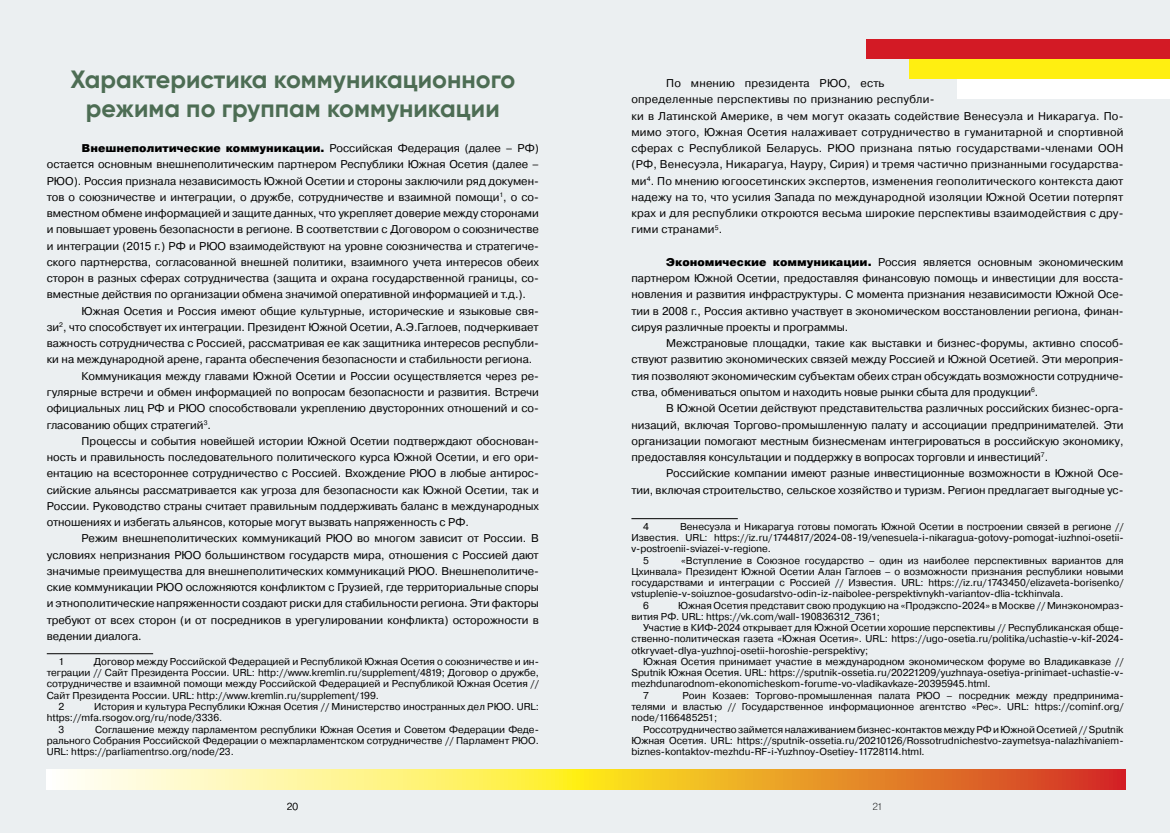
<style>
.page{position:relative;width:1170px;height:833px;background:#fff}
.page>*{position:absolute;margin:0;border:0;box-sizing:border-box;transform-origin:0 0}
.t1{font:700 25px/28.8px "Gilroy";color:#4d6d54;text-align:center}
.t2{font:11.25px/16.2px "Pragmatica";color:#000;text-align:justify}
.t3{font:11.25px/16.2px "Pragmatica";letter-spacing:.02em;color:#000}
.t4{font:10px/11.2px "Pragmatica";color:#000;text-align:justify}
.t5{font:200 10px "Pragmatica";color:#000}
.s1{font-weight:900}
</style>
<div class="page">
<div style="left:0;top:0;width:1169px;height:833px;background:#ebeff1"></div>
<div style="left:866px;top:39px;width:303px;height:20px;background:#d31a25"></div>
<div style="left:909px;top:59px;width:260px;height:20px;background:#ffef11"></div>
<div style="left:957px;top:79px;width:212px;height:20px;background:#fff"></div>
<hr style="left:47px;top:653px;width:106px;height:1px;background:#000">
<hr style="left:631px;top:518px;width:106px;height:1px;background:#000">
<svg style="left:47px;top:769px;width:1077px;height:20px;background:#f2bf5e"></svg>
<h1 class="t1" style="left:70px;top:65px;width:446px">Характеристика коммуникационного режима по группам коммуникации</h1>
<p class="t2" style="left:47px;top:140px;width:493px;text-indent:35px"><span class="s1">Внешнеполитические коммуникации.</span> Российская Федерация (далее – РФ) остается основным внешнеполитическим партнером Республики Южная Осетия (далее – РЮО). Россия признала независимость Южной Осетии и стороны заключили ряд докумен&shy;тов о союзничестве и интеграции, о дружбе, сотрудничестве и взаимной помощи<sup>1</sup>, о со&shy;вместном обмене информацией и защите данных, что укрепляет доверие между сторонами и повышает уровень безопасности в регионе. В соответствии с Договором о союзничестве и интеграции (2015 г.) РФ и РЮО взаимодействуют на уровне союзничества и стратегиче&shy;ского партнерства, согласованной внешней политики, взаимного учета интересов обеих сторон в разных сферах сотрудничества (защита и охрана государственной границы, со&shy;вместные действия по организации обмена значимой оперативной информацией и т.д.).</p>
<p class="t2" style="left:82px;top:303px;width:459px">Южная Осетия и Россия имеют общие культурные, исторические и языковые свя-</p>
<p class="t2" style="left:47px;top:319px;width:493px">зи<sup>2</sup>, что способствует их интеграции. Президент Южной Осетии, А.Э.Гаглоев, подчеркивает</p>
<p class="t2" style="left:47px;top:335px;width:493px">важность сотрудничества с Россией, рассматривая ее как защитника интересов республи-</p>
<p class="t2" style="left:47px;top:352px;width:487px">ки на международной арене, гаранта обеспечения безопасности и стабильности региона.</p>
<p class="t2" style="left:82px;top:368px;width:459px">Коммуникация между главами Южной Осетии и России осуществляется через ре-</p>
<p class="t2" style="left:47px;top:384px;width:493px">гулярные встречи и обмен информацией по вопросам безопасности и развития. Встречи</p>
<p class="t2" style="left:47px;top:400px;width:493px">официальных лиц РФ и РЮО способствовали укреплению двусторонних отношений и со-</p>
<p class="t2" style="left:47px;top:417px;width:166px">гласованию общих стратегий<sup>3</sup>.</p>
<p class="t2" style="left:82px;top:433px;width:458px">Процессы и события новейшей истории Южной Осетии подтверждают обоснован-</p>
<p class="t2" style="left:47px;top:449px;width:493px">ность и правильность последовательного политического курса Южной Осетии, и его ори-</p>
<p class="t2" style="left:47px;top:465px;width:493px">ентацию на всестороннее сотрудничество с Россией. Вхождение РЮО в любые антирос-</p>
<p class="t2" style="left:47px;top:482px;width:493px">сийские альянсы рассматривается как угроза для безопасности как Южной Осетии, так и</p>
<p class="t2" style="left:47px;top:498px;width:493px">России. Руководство страны считает правильным поддерживать баланс в международных</p>
<p class="t2" style="left:47px;top:514px;width:423px">отношениях и избегать альянсов, которые могут вызвать напряженность с РФ.</p>
<p class="t2" style="left:82px;top:530px;width:459px">Режим внешнеполитических коммуникаций РЮО во многом зависит от России. В</p>
<p class="t2" style="left:47px;top:547px;width:493px">условиях непризнания РЮО большинством государств мира, отношения с Россией дают</p>
<p class="t2" style="left:47px;top:563px;width:493px">значимые преимущества для внешнеполитических коммуникаций РЮО. Внешнеполитиче-</p>
<p class="t2" style="left:47px;top:579px;width:493px">ские коммуникации РЮО осложняются конфликтом с Грузией, где территориальные споры</p>
<p class="t2" style="left:47px;top:595px;width:493px">и этнополитические напряженности создают риски для стабильности региона. Эти факторы</p>
<p class="t2" style="left:47px;top:612px;width:493px">требуют от всех сторон (и от посредников в урегулировании конфликта) осторожности в</p>
<p class="t2" style="left:47px;top:628px;width:96px">ведении диалога.</p>
<p class="t4" style="left:59px;top:656px;width:7px">1</p>
<p class="t4" style="left:94px;top:656px;width:446px">Договор между Российской Федерацией и Республикой Южная Осетия о союзничестве и ин-</p>
<p class="t4" style="left:47px;top:667px;width:493px">теграции // Сайт Президента России. URL: http://www.kremlin.ru/supplement/4819; Договор о дружбе,</p>
<p class="t4" style="left:47px;top:678px;width:493px">сотрудничестве и взаимной помощи между Российской Федерацией и Республикой Южная Осетия //</p>
<p class="t4" style="left:47px;top:690px;width:333px">Сайт Президента России. URL: http://www.kremlin.ru/supplement/199.</p>
<p class="t4" style="left:59px;top:701px;width:7px">2</p>
<p class="t4" style="left:94px;top:701px;width:446px">История и культура Республики Южная Осетия // Министерство иностранных дел РЮО. URL:</p>
<p class="t4" style="left:47px;top:712px;width:177px">https://mfa.rsogov.org/ru/node/3336.</p>
<p class="t4" style="left:59px;top:723px;width:7px">3</p>
<p class="t4" style="left:47px;top:723px;width:493px;text-indent:48px">Соглашение между парламентом республики Южная Осетия и Советом Федерации Феде&shy;рального Собрания Российской Федерации о межпарламентском сотрудничестве // Парламент РЮО.<br>URL: https://parliamentrso.org/node/23.</p>
<p class="t3" style="left:631px;top:75px;width:493px;text-indent:35px">По мнению президента РЮО, есть<br>определенные перспективы по признанию республи-<br>ки в Латинской Америке, в чем могут оказать содействие Венесуэла и Никарагуа. По&shy;мимо этого, Южная Осетия налаживает сотрудничество в гуманитарной и спортивной сферах с Республикой Беларусь. РЮО признана пятью государствами-членами ООН (РФ, Венесуэла, Никарагуа, Науру, Сирия) и тремя частично признанными государства&shy;ми<sup>4</sup>. По мнению югоосетинских экспертов, изменения геополитического контекста дают надежу на то, что усилия Запада по международной изоляции Южной Осетии потерпят крах и для республики откроются весьма широкие перспективы взаимодействия с дру&shy;гими странами<sup>5</sup>.</p>
<p class="t2" style="left:631px;top:254px;width:493px;text-indent:35px"><span class="s1">Экономические коммуникации.</span> Россия является основным экономическим партнером Южной Осетии, предоставляя финансовую помощь и инвестиции для восста&shy;новления и развития инфраструктуры. С момента признания независимости Южной Осе&shy;тии в 2008 г., Россия активно участвует в экономическом восстановлении региона, финан&shy;сируя различные проекты и программы.</p>
<p class="t2" style="left:631px;top:335px;width:493px;text-indent:35px">Межстрановые площадки, такие как выставки и бизнес-форумы, активно способ&shy;ствуют развитию экономических связей между Россией и Южной Осетией. Эти мероприя&shy;тия позволяют экономическим субъектам обеих стран обсуждать возможности сотрудниче&shy;ства, обмениваться опытом и находить новые рынки сбыта для продукции<sup>6</sup>.</p>
<p class="t2" style="left:631px;top:400px;width:493px;text-indent:35px">В Южной Осетии действуют представительства различных российских бизнес-орга&shy;низаций, включая Торгово-промышленную палату и ассоциации предпринимателей. Эти организации помогают местным бизнесменам интегрироваться в российскую экономику, предоставляя консультации и поддержку в вопросах торговли и инвестиций<sup>7</sup>.</p>
<p class="t2" style="left:631px;top:465px;width:493px;text-align:right">Российские компании имеют разные инвестиционные возможности в Южной Осе-<br>тии, включая строительство, сельское хозяйство и туризм. Регион предлагает выгодные ус-</p>
<p class="t4" style="left:643px;top:521px;width:7px">4</p>
<p class="t4" style="left:680px;top:521px;width:445px">Венесуэла и Никарагуа готовы помогать Южной Осетии в построении связей в регионе //</p>
<p class="t4" style="left:631px;top:532px;width:493px">Известия. URL: https://iz.ru/1744817/2024-08-19/venesuela-i-nikaragua-gotovy-pomogat-iuzhnoi-osetii-</p>
<p class="t4" style="left:631px;top:543px;width:141px">v-postroenii-sviazei-v-regione.</p>
<p class="t4" style="left:643px;top:555px;width:7px">5</p>
<p class="t4" style="left:681px;top:555px;width:444px">«Вступление в Союзное государство – один из наиболее перспективных вариантов для</p>
<p class="t4" style="left:631px;top:566px;width:493px">Цхинвала» Президент Южной Осетии Алан Гаглоев – о возможности признания республики новыми</p>
<p class="t4" style="left:631px;top:577px;width:493px">государствами и интеграции с Россией // Известия. URL: https://iz.ru/1743450/elizaveta-borisenko/</p>
<p class="t4" style="left:631px;top:588px;width:433px">vstuplenie-v-soiuznoe-gosudarstvo-odin-iz-naibolee-perspektivnykh-variantov-dlia-tckhinvala.</p>
<p class="t4" style="left:643px;top:600px;width:7px">6</p>
<p class="t4" style="left:631px;top:600px;width:493px;text-indent:47px">Южная Осетия представит свою продукцию на «Продэкспо-2024» в Москве // Минэкономраз&shy;вития РФ. URL: https://vk.com/wall-190836312_7361;</p>
<p class="t4" style="left:631px;top:622px;width:493px;text-indent:12px">Участие в КИФ-2024 открывает для Южной Осетии хорошие перспективы // Республиканская обще&shy;ственно-политическая газета «Южная Осетия». URL: https://ugo-osetia.ru/politika/uchastie-v-kif-2024- otkryvaet-dlya-yuzhnoj-osetii-horoshie-perspektivy;</p>
<p class="t4" style="left:643px;top:656px;width:482px">Южная Осетия принимает участие в международном экономическом форуме во Владикавказе //</p>
<p class="t4" style="left:631px;top:667px;width:493px">Sputnik Южная Осетия. URL: https://sputnik-ossetia.ru/20221209/yuzhnaya-osetiya-prinimaet-uchastie-v-</p>
<p class="t4" style="left:631px;top:678px;width:361px">mezhdunarodnom-ekonomicheskom-forume-vo-vladikavkaze-20395945.html.</p>
<p class="t4" style="left:643px;top:690px;width:7px">7</p>
<p class="t4" style="left:631px;top:690px;width:493px;text-indent:51px">Роин Козаев: Торгово-промышленная палата РЮО – посредник между предпринима&shy;телями и властью // Государственное информационное агентство «Рес». URL: https://cominf.org/ node/1166485251;</p>
<p class="t4" style="left:631px;top:723px;width:493px;text-indent:12px">Россотрудничество займется налаживанием бизнес-контактов между РФ и Южной Осетией // Sputnik Южная Осетия. URL: https://sputnik-ossetia.ru/20210126/Rossotrudnichestvo-zaymetsya-nalazhivaniem&shy;biznes-kontaktov-mezhdu-RF-i-Yuzhnoy-Osetiey-11728114.html.</p>
<p class="t5" style="left:287px;top:800px;width:13px">20</p>
<p class="t5" style="left:872px;top:800px;width:12px">21</p>
</div>
